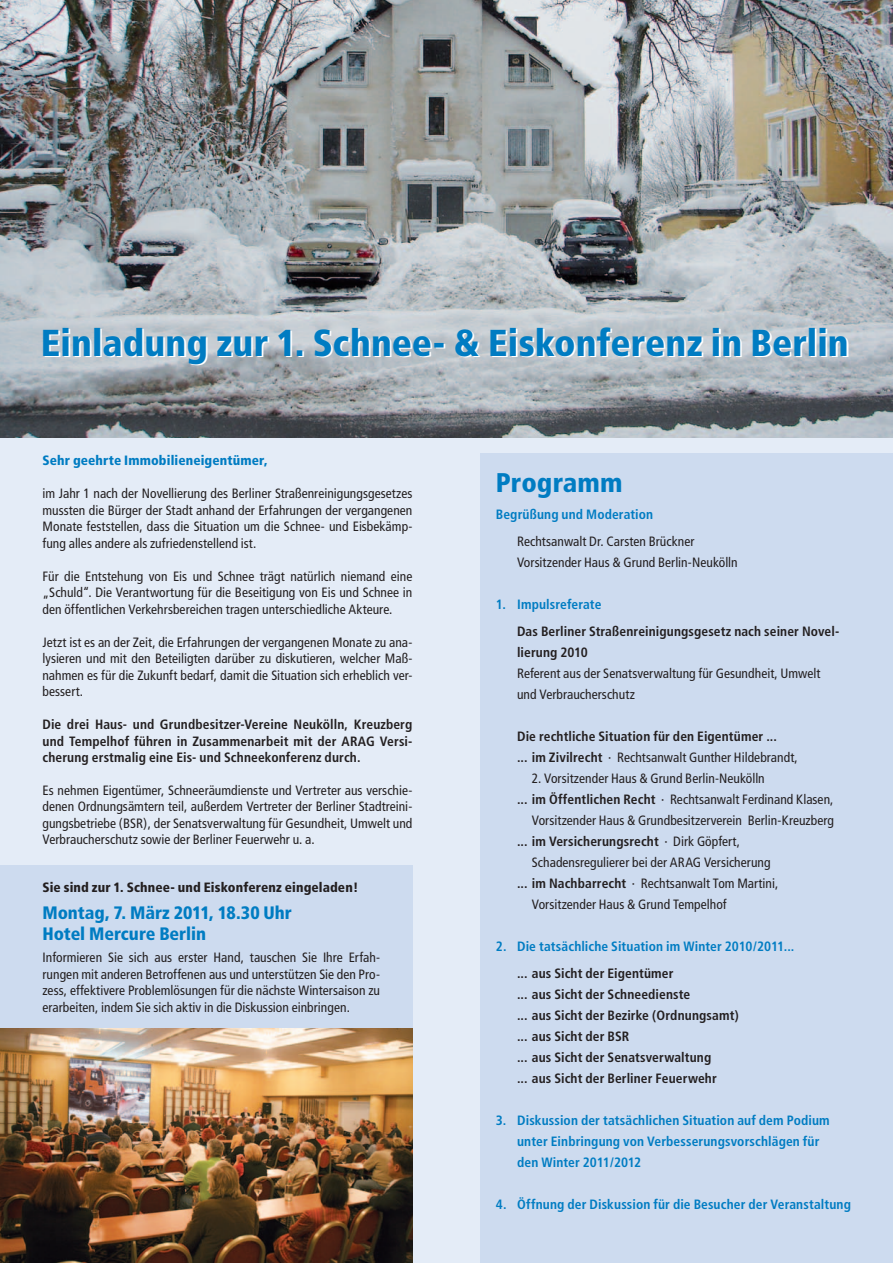
<style>
.page{position:relative;width:893px;height:1263px;background:#fff}
.page>*{position:absolute;margin:0;border:0;box-sizing:border-box;transform-origin:0 0}
.t1{font:900 condensed 37.5px "Frutiger";letter-spacing:.005em;color:#007cc2}
.t2{font:900 condensed 27px "Frutiger";color:#007cc2}
.t3{font:900 condensed 18px/21px "Frutiger";letter-spacing:-.005em;color:#007cc2}
.t4{font:condensed 13.5px/16.5px "Frutiger";letter-spacing:.005em;color:#231f20;text-align:justify}
.t5{font:700 condensed 13.5px/21px "Frutiger";letter-spacing:.01em;color:#231f20}
.t6{font:700 condensed 13.5px/21px "Frutiger";letter-spacing:.01em;color:#007cc2}
.t7{font:900 condensed 13.5px "Frutiger";letter-spacing:.01em;color:#231f20}
.t8{font:900 condensed 13.5px "Frutiger";letter-spacing:.01em;color:#007cc2}
.s1{font-weight:400}
.s2{font-weight:700}
</style>
<div class="page">
<div style="left:0;top:431px;width:893px;height:832px;background:#e4ecf7"></div>
<img style="left:0;top:0;width:893px;height:437px">
<div style="left:0;top:866px;width:412px;height:397px;background:#cddbef"></div>
<div style="left:480px;top:453px;width:413px;height:810px;background:#cddbef"></div>
<img style="left:0;top:1028px;width:412px;height:235px">
<h1 class="t1" style="left:41px;top:320px;width:809px">Einladung zur 1. Schnee- &amp; Eiskonferenz in Berlin</h1>
<p class="t8" style="left:43px;top:452px;width:226px">Sehr geehrte Immobilieneigentümer,</p>
<p class="t4" style="left:43px;top:485px;width:371px">im Jahr 1 nach der Novellierung des Berliner Straßenreinigungsgesetzes mussten die Bürger der Stadt anhand der Erfahrungen der vergangenen Monate feststellen, dass die Situation um die Schnee- und Eisbekämp&shy;fung alles andere als zufriedenstellend ist.</p>
<p class="t4" style="left:42px;top:568px;width:371px">Für die Entstehung von Eis und Schnee trägt natürlich niemand eine „Schuld“. Die Verantwortung für die Beseitigung von Eis und Schnee in den öffentlichen Verkehrsbereichen tragen unterschiedliche Akteure.</p>
<p class="t4" style="left:42px;top:634px;width:371px">Jetzt ist es an der Zeit, die Erfahrungen der vergangenen Monate zu ana&shy;lysieren und mit den Beteiligten darüber zu diskutieren, welcher Maß&shy;nahmen es für die Zukunft bedarf, damit die Situation sich erheblich ver&shy;bessert.</p>
<p class="t5" style="left:42px;top:716px;width:371px;line-height:16.5px;text-align:justify">Die drei Haus- und Grundbesitzer-Vereine Neukölln, Kreuzberg und Tempelhof führen in Zusammenarbeit mit der ARAG Versi&shy;cherung erstmalig eine Eis- und Schneekonferenz durch.</p>
<p class="t4" style="left:42px;top:782px;width:371px">Es nehmen Eigentümer, Schneeräumdienste und Vertreter aus verschie&shy;denen Ordnungsämtern teil, außerdem Vertreter der Berliner Stadtreini&shy;gungsbetriebe (BSR), der Senatsverwaltung für Gesundheit, Umwelt und Verbraucherschutz sowie der Berliner Feuerwehr u. a.</p>
<p class="t7" style="left:43px;top:879px;width:317px">Sie sind zur 1. Schnee- und Eiskonferenz eingeladen!</p>
<h3 class="t3" style="left:43px;top:902px;width:251px">Montag, 7. März 2011, 18.30 Uhr<br>Hotel Mercure Berlin</h3>
<p class="t4" style="left:42px;top:949px;width:339px">Informieren Sie sich aus erster Hand, tauschen Sie Ihre Erfah&shy;rungen mit anderen Betroffenen aus und unterstützen Sie den Pro&shy;zess, effektivere Problemlösungen für die nächste Wintersaison zu erarbeiten, indem Sie sich aktiv in die Diskussion einbringen.</p>
<h2 class="t2" style="left:496px;top:466px;width:128px">Programm</h2>
<p class="t6" style="left:496px;top:504px;width:159px">Begrüßung und Moderation</p>
<p class="t4" style="left:517px;top:531px;width:222px;line-height:21px">Rechtsanwalt Dr. Carsten Brückner<br>Vorsitzender Haus &amp; Grund Berlin-Neukölln</p>
<p class="t6" style="left:496px;top:594px;width:107px">1. Impulsreferate</p>
<p class="t5" style="left:517px;top:621px;width:324px">Das Berliner Straßenreinigungsgesetz nach seiner Novel&shy;lierung 2010</p>
<p class="t4" style="left:517px;top:663px;width:305px;line-height:21px">Referent aus der Senatsverwaltung für Gesundheit, Umwelt und Verbraucherschutz</p>
<p class="t5" style="left:517px;top:726px;width:282px">Die rechtliche Situation für den Eigentümer ...<br>... im Zivilrecht <span class="s1">· Rechtsanwalt Gunther Hildebrandt,</span></p>
<p class="t4" style="left:532px;top:770px;width:234px">2. Vorsitzender Haus &amp; Grund Berlin-Neukölln</p>
<p class="t4" style="left:517px;top:791px;width:318px"><span class="s2">... im Öffentlichen Recht</span> · Rechtsanwalt Ferdinand Klasen,</p>
<p class="t4" style="left:532px;top:812px;width:304px">Vorsitzender Haus &amp; Grundbesitzerverein Berlin-Kreuzberg</p>
<p class="t5" style="left:517px;top:831px;width:225px">... im Versicherungsrecht <span class="s1">· Dirk Göpfert,</span></p>
<p class="t4" style="left:532px;top:854px;width:240px">Schadensregulierer bei der ARAG Versicherung</p>
<p class="t4" style="left:517px;top:875px;width:263px"><span class="s2">... im Nachbarrecht</span> · Rechtsanwalt Tom Martini,</p>
<p class="t4" style="left:532px;top:896px;width:196px">Vorsitzender Haus &amp; Grund Tempelhof</p>
<p class="t6" style="left:496px;top:936px;width:300px">2. Die tatsächliche Situation im Winter 2010/2011...</p>
<p class="t5" style="left:517px;top:963px;width:223px">... aus Sicht der Eigentümer<br>... aus Sicht der Schneedienste<br>... aus Sicht der Bezirke (Ordnungsamt) ... aus Sicht der BSR<br>... aus Sicht der Senatsverwaltung<br>... aus Sicht der Berliner Feuerwehr</p>
<p class="t6" style="left:517px;top:1110px;width:314px;text-indent:-21px">3. Diskussion der tatsächlichen Situation auf dem Podium unter Einbringung von Verbesserungsvorschlägen für den Winter 2011/2012</p>
<p class="t6" style="left:496px;top:1194px;width:357px">4. Öffnung der Diskussion für die Besucher der Veranstaltung</p>
</div>
